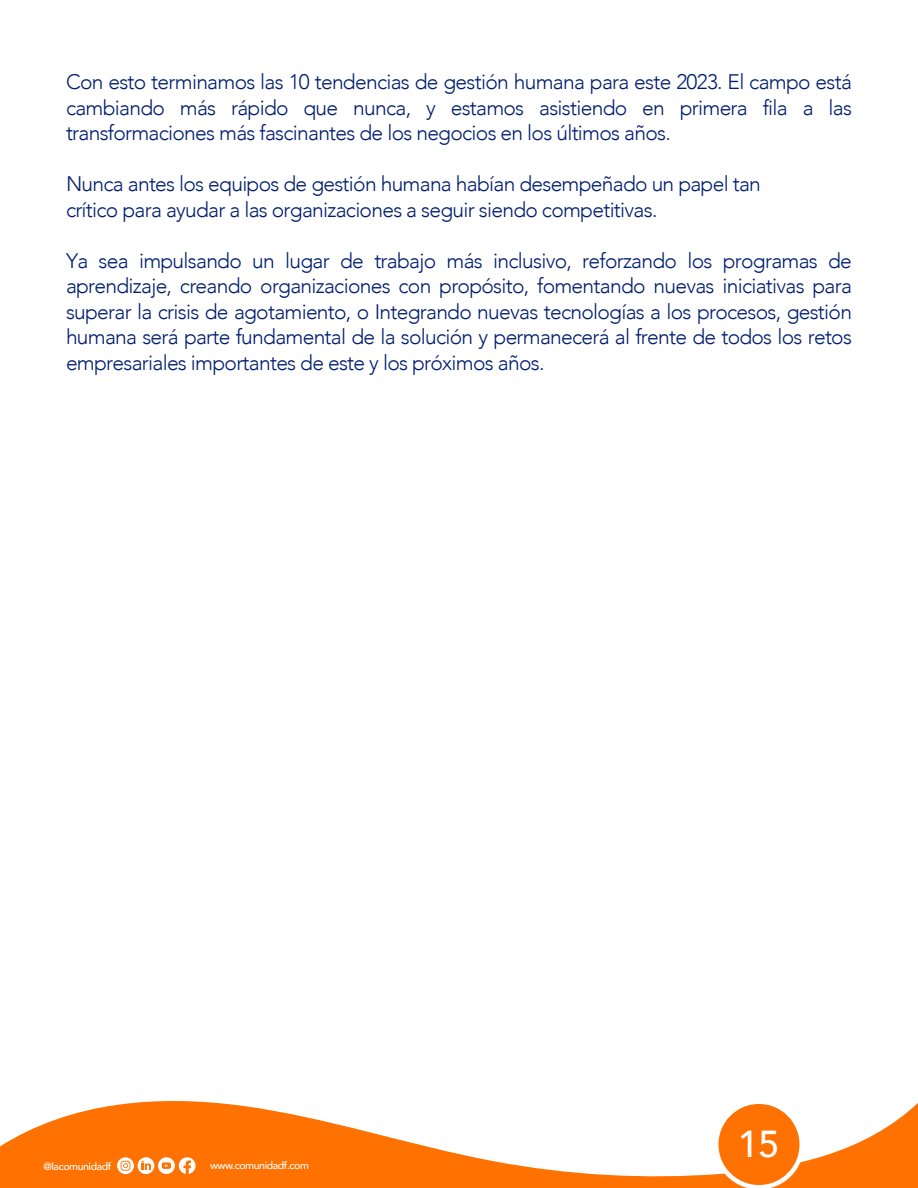
<style>
.page{position:relative;width:918px;height:1188px;background:#fff}
.page>*{position:absolute;margin:0;border:0;box-sizing:border-box;transform-origin:0 0}
.t1{font:500 37.5px "Avenir";color:#fff}
.t2{font:300 21px/25.5px "Avenir";letter-spacing:-.035em;color:#001d6f;text-align:justify}
.t3{font:500 10.5px "Avenir";letter-spacing:-.04em;color:#fff}
</style>
<div class="page">
<svg style="left:0;top:1101px;width:918px;height:87px;fill:#ff7100"></svg>
<svg style="left:714px;top:1101px;width:90px;height:87px"></svg>
<div style="left:718px;top:1104px;width:82px;height:81px;background:#ff7100;border-radius:50%"></div>
<svg style="left:117px;top:1157px;width:17px;height:17px"></svg>
<svg style="left:121px;top:1161px;width:9px;height:10px"></svg>
<svg style="left:138px;top:1157px;width:16px;height:17px"></svg>
<svg style="left:179px;top:1157px;width:17px;height:17px"></svg>
<div style="left:158px;top:1157px;width:17px;height:17px;background:#fff;border-radius:50%"></div>
<svg style="left:162px;top:1162px;width:9px;height:7px"></svg>
<svg style="left:142px;top:1161px;width:9px;height:9px"></svg>
<p class="t2" style="left:66px;top:69px;width:788px">Con esto terminamos las 10 tendencias de gestión humana para este 2023. El campo está cambiando más rápido que nunca, y estamos asistiendo en primera fila a las transformaciones más fascinantes de los negocios en los últimos años.</p>
<p class="t2" style="left:66px;top:171px;width:696px">Nunca antes los equipos de gestión humana habían desempeñado un papel tan crítico para ayudar a las organizaciones a seguir siendo competitivas.</p>
<p class="t2" style="left:66px;top:248px;width:788px">Ya sea impulsando un lugar de trabajo más inclusivo, reforzando los programas de aprendizaje, creando organizaciones con propósito, fomentando nuevas iniciativas para superar la crisis de agotamiento, o Integrando nuevas tecnologías a los procesos, gestión humana será parte fundamental de la solución y permanecerá al frente de todos los retos empresariales importantes de este y los próximos años.</p>
<p class="t3" style="left:44px;top:1158px;width:69px">@lacomunidadf</p>
<p class="t3" style="left:210px;top:1157px;width:100px">www.comunidadf.com</p>
<h1 class="t1" style="left:738px;top:1111px;width:43px">15</h1>
</div>
